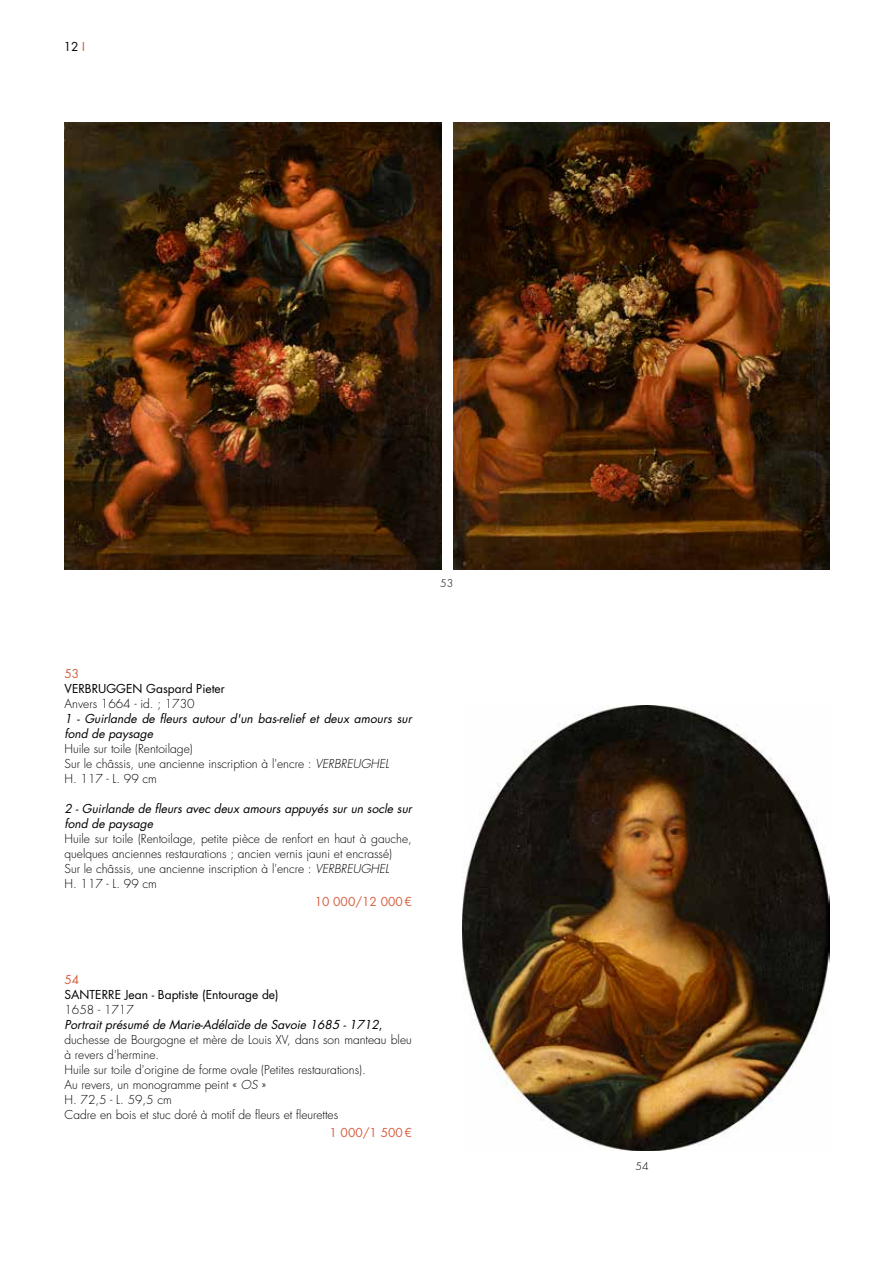
<style>
.page{position:relative;width:893px;height:1263px;background:#fff}
.page>*{position:absolute;margin:0;border:0;box-sizing:border-box;transform-origin:0 0}
.t1{font:300 12px/15px "Futura Std";color:#000}
.t2{font:italic 12px/15px "Futura Std";color:#000}
.t3{font:12px "Futura Std";color:#000}
.t4{font:12px "Futura Std";color:#d66144}
.t5{font:300 10.5px "Futura Std";color:#000}
.s1{font-weight:500;color:#d66144}
.s2{font-style:italic}
.s3{font-weight:400;font-style:italic}
.s4{font-weight:400}
</style>
<div class="page">
<img style="left:65px;top:123px;width:377px;height:447px">
<img style="left:463px;top:706px;width:366px;height:444px">
<img style="left:453px;top:123px;width:376px;height:447px">
<p class="t3" style="left:64px;top:39px;width:23px">12 <span class="s1">I</span></p>
<p class="t5" style="left:440px;top:577px;width:15px">53</p>
<p class="t4" style="left:65px;top:665px;width:16px">53</p>
<p class="t3" style="left:65px;top:680px;width:162px">VERBRUGGEN Gaspard Pieter</p>
<p class="t1" style="left:65px;top:696px;width:132px">Anvers 1664 - id. ; 1730</p>
<p class="t2" style="left:65px;top:711px;width:351px">1 - Guirlande de fleurs autour d'un bas-relief et deux amours sur fond de paysage</p>
<p class="t1" style="left:65px;top:741px;width:326px">Huile sur toile (Rentoilage)<br>Sur le châssis, une ancienne inscription à l'encre : <span class="s2">VERBREUGHEL<br></span>H. 117 - L. 99 cm</p>
<p class="t2" style="left:65px;top:801px;width:352px">2 - Guirlande de fleurs avec deux amours appuyés sur un socle sur fond de paysage</p>
<p class="t1" style="left:65px;top:831px;width:349px">Huile sur toile (Rentoilage, petite pièce de renfort en haut à gauche, quelques anciennes restaurations ; ancien vernis jauni et encrassé)<br>Sur le châssis, une ancienne inscription à l'encre : <span class="s2">VERBREUGHEL<br></span>H. 117 - L. 99 cm</p>
<p class="t4" style="left:315px;top:893px;width:99px">10 000/12 000€</p>
<p class="t4" style="left:65px;top:972px;width:16px">54</p>
<p class="t3" style="left:65px;top:987px;width:216px">SANTERRE Jean - Baptiste (Entourage de)</p>
<p class="t1" style="left:65px;top:1002px;width:349px">1658 - 1717<br><span class="s3">Portrait présumé de Marie-Adélaïde de Savoie 1685 - 1712</span><span class="s4">, </span>duchesse de Bourgogne et mère de Louis XV, dans son manteau bleu à revers d'hermine.<br>Huile sur toile d'origine de forme ovale (Petites restaurations).<br>Au revers, un monogramme peint « <span class="s2">OS</span> »<br>H. 72,5 - L. 59,5 cm<br>Cadre en bois et stuc doré à motif de fleurs et fleurettes</p>
<p class="t4" style="left:330px;top:1125px;width:84px">1 000/1 500€</p>
<p class="t5" style="left:636px;top:1160px;width:15px">54</p>
</div>
